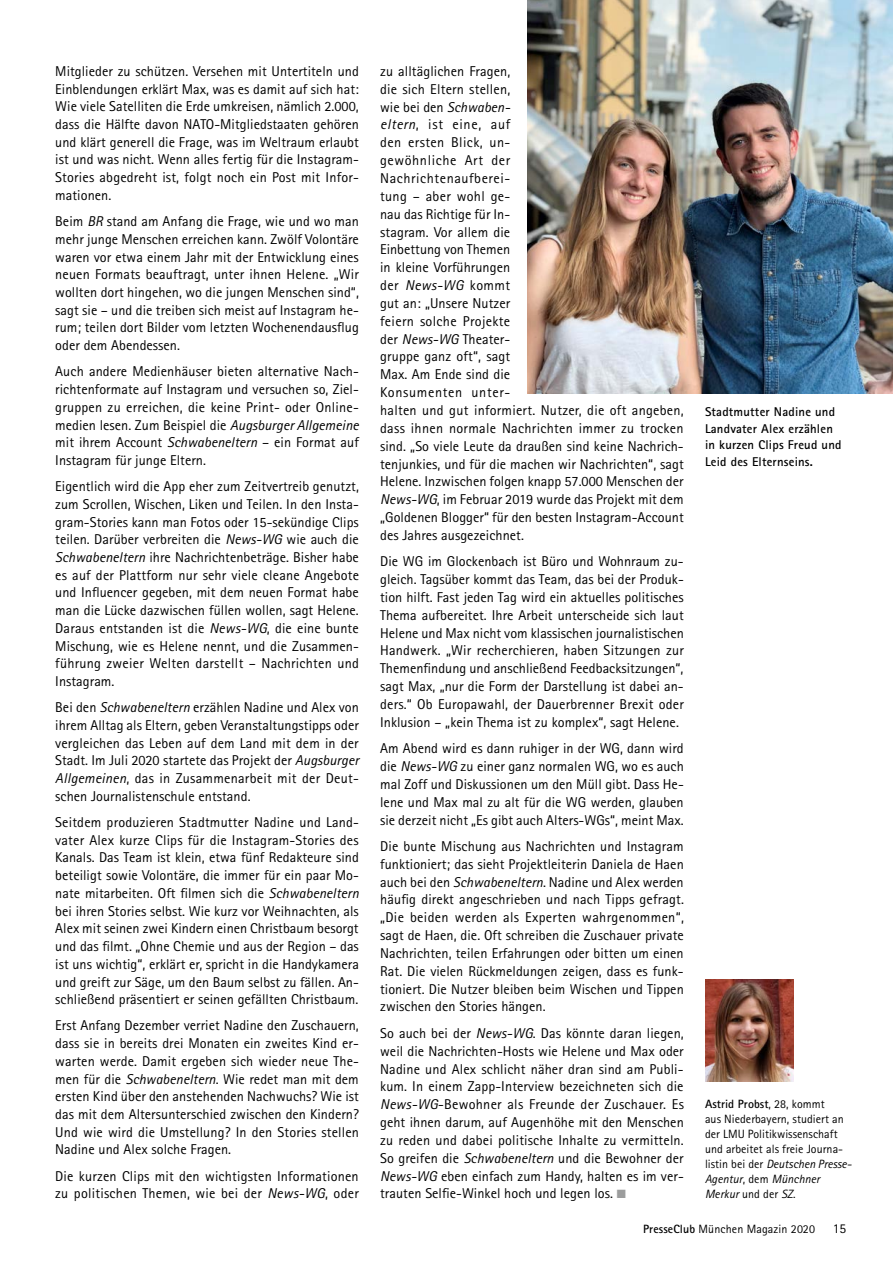
<style>
.page{position:relative;width:893px;height:1263px;background:#fff}
.page>*{position:absolute;margin:0;border:0;box-sizing:border-box;transform-origin:0 0}
.t1{font:14.25px/17.9px "Rotis Sans Serif";letter-spacing:.005em;color:#000;text-align:justify}
.t2{font:13.5px "Rotis Sans Serif";color:#000}
.t3{font:700 12.75px/16.5px "Rotis Sans Serif";letter-spacing:.015em;color:#000}
.t4{font:12px/15px "Rotis Sans Serif";letter-spacing:.005em;color:#000}
.s1{font-style:italic}
.s2{color:#9c9d9d}
.s3{font-weight:700}
</style>
<div class="page">
<img style="left:705px;top:980px;width:88px;height:102px">
<img style="left:527px;top:0;width:366px;height:394px">
<p class="t1" style="left:55px;top:62px;width:305px">Mitglieder zu schützen. Versehen mit Untertiteln und Einblendungen erklärt Max, was es damit auf sich hat:<br>Wie viele Satelliten die Erde umkreisen, nämlich 2.000, dass die Hälfte davon NATO-Mitgliedstaaten gehören und klärt generell die Frage, was im Weltraum erlaubt ist und was nicht. Wenn alles fertig für die Instagram-Stories abgedreht ist, folgt noch ein Post mit Infor&shy;mationen.</p>
<p class="t1" style="left:55px;top:212px;width:305px">Beim <span class="s1">BR</span> stand am Anfang die Frage, wie und wo man mehr junge Menschen erreichen kann. Zwölf Volontäre waren vor etwa einem Jahr mit der Entwicklung eines neuen Formats beauftragt, unter ihnen Helene. „Wir wollten dort hingehen, wo die jungen Menschen sind“, sagt sie – und die treiben sich meist auf Instagram he&shy;rum; teilen dort Bilder vom letzten Wochenendausflug oder dem Abendessen.</p>
<p class="t1" style="left:55px;top:363px;width:305px">Auch andere Medienhäuser bieten alternative Nach&shy;richtenformate auf Instagram und versuchen so, Ziel&shy;gruppen zu erreichen, die keine Print- oder Online&shy;medien lesen. Zum Beispiel die <span class="s1">Augsburger Allgemeine </span>mit ihrem Account <span class="s1">Schwabeneltern</span> – ein Format auf Instagram für junge Eltern.</p>
<p class="t1" style="left:55px;top:477px;width:305px">Eigentlich wird die App eher zum Zeitvertreib genutzt, zum Scrollen, Wischen, Liken und Teilen. In den Insta&shy;gram-Stories kann man Fotos oder 15-sekündige Clips teilen. Darüber verbreiten die <span class="s1">News-WG</span> wie auch die <span class="s1">Schwabeneltern</span> ihre Nachrichtenbeträge. Bisher habe es auf der Plattform nur sehr viele cleane Angebote und Influencer gegeben, mit dem neuen Format habe man die Lücke dazwischen füllen wollen, sagt Helene.<br>Daraus entstanden ist die <span class="s1">News-WG</span>, die eine bunte Mischung, wie es Helene nennt, und die Zusammen&shy;führung zweier Welten darstellt – Nachrichten und Instagram.</p>
<p class="t1" style="left:55px;top:698px;width:305px">Bei den <span class="s1">Schwabeneltern</span> erzählen Nadine und Alex von ihrem Alltag als Eltern, geben Veranstaltungstipps oder vergleichen das Leben auf dem Land mit dem in der Stadt. Im Juli 2020 startete das Projekt der <span class="s1">Augsburger Allgemeinen</span>, das in Zusammenarbeit mit der Deut&shy;schen Journalistenschule entstand.</p>
<p class="t1" style="left:55px;top:813px;width:305px">Seitdem produzieren Stadtmutter Nadine und Land&shy;vater Alex kurze Clips für die Instagram-Stories des Kanals. Das Team ist klein, etwa fünf Redakteure sind beteiligt sowie Volontäre, die immer für ein paar Mo&shy;nate mitarbeiten. Oft filmen sich die <span class="s1">Schwabeneltern </span>bei ihren Stories selbst. Wie kurz vor Weihnachten, als Alex mit seinen zwei Kindern einen Christbaum besorgt und das filmt. „Ohne Chemie und aus der Region – das ist uns wichtig“, erklärt er, spricht in die Handykamera und greift zur Säge, um den Baum selbst zu fällen. An&shy;schließend präsentiert er seinen gefällten Christbaum.</p>
<p class="t1" style="left:55px;top:1017px;width:305px">Erst Anfang Dezember verriet Nadine den Zuschauern, dass sie in bereits drei Monaten ein zweites Kind er&shy;warten werde. Damit ergeben sich wieder neue The&shy;men für die <span class="s1">Schwabeneltern</span>. Wie redet man mit dem ersten Kind über den anstehenden Nachwuchs? Wie ist das mit dem Altersunterschied zwischen den Kindern?<br>Und wie wird die Umstellung? In den Stories stellen Nadine und Alex solche Fragen.</p>
<p class="t1" style="left:55px;top:1167px;width:305px">Die kurzen Clips mit den wichtigsten Informationen zu politischen Themen, wie bei der <span class="s1">News-WG</span>, oder</p>
<p class="t1" style="left:380px;top:62px;width:305px;text-align:left">zu alltäglichen Fragen,<br>die sich Eltern stellen,<br>wie bei den <span class="s1">Schwaben-<br>eltern</span>, ist eine, auf<br>den ersten Blick, un-<br>gewöhnliche Art der<br>Nachrichtenaufberei-<br>tung – aber wohl ge-<br>nau das Richtige für In-<br>stagram. Vor allem die<br>Einbettung von Themen<br>in kleine Vorführungen<br>der <span class="s1">News-WG</span> kommt<br>gut an: „Unsere Nutzer<br>feiern solche Projekte<br>der <span class="s1">News-WG</span> Theater-<br>gruppe ganz oft“, sagt<br>Max. Am Ende sind die<br>Konsumenten unter-<br>halten und gut informiert. Nutzer, die oft angeben, dass ihnen normale Nachrichten immer zu trocken sind. „So viele Leute da draußen sind keine Nachrich&shy;tenjunkies, und für die machen wir Nachrichten“, sagt<br>Helene. Inzwischen folgen knapp 57.000 Menschen der<br><span class="s1">News-WG</span>, im Februar 2019 wurde das Projekt mit dem „Goldenen Blogger“ für den besten Instagram-Account des Jahres ausgezeichnet.</p>
<p class="t1" style="left:380px;top:552px;width:305px">Die WG im Glockenbach ist Büro und Wohnraum zu&shy;gleich. Tagsüber kommt das Team, das bei der Produk&shy;tion hilft. Fast jeden Tag wird ein aktuelles politisches Thema aufbereitet. Ihre Arbeit unterscheide sich laut Helene und Max nicht vom klassischen journalistischen Handwerk. „Wir recherchieren, haben Sitzungen zur Themenfindung und anschließend Feedbacksitzungen“, sagt Max, „nur die Form der Darstellung ist dabei an&shy;ders.“ Ob Europawahl, der Dauerbrenner Brexit oder Inklusion – „kein Thema ist zu komplex“, sagt Helene.</p>
<p class="t1" style="left:380px;top:739px;width:305px">Am Abend wird es dann ruhiger in der WG, dann wird die <span class="s1">News-WG</span> zu einer ganz normalen WG, wo es auch mal Zoff und Diskussionen um den Müll gibt. Dass He&shy;lene und Max mal zu alt für die WG werden, glauben sie derzeit nicht „Es gibt auch Alters-WGs“, meint Max.</p>
<p class="t1" style="left:380px;top:837px;width:305px">Die bunte Mischung aus Nachrichten und Instagram funktioniert; das sieht Projektleiterin Daniela de Haen auch bei den <span class="s1">Schwabeneltern</span>. Nadine und Alex werden häufig direkt angeschrieben und nach Tipps gefragt. „Die beiden werden als Experten wahrgenommen“, sagt de Haen, die. Oft schreiben die Zuschauer private Nachrichten, teilen Erfahrungen oder bitten um einen Rat. Die vielen Rückmeldungen zeigen, dass es funk&shy;tioniert. Die Nutzer bleiben beim Wischen und Tippen zwischen den Stories hängen.</p>
<p class="t1" style="left:380px;top:1024px;width:305px">So auch bei der <span class="s1">News-WG</span>. Das könnte daran liegen, weil die Nachrichten-Hosts wie Helene und Max oder Nadine und Alex schlicht näher dran sind am Publi&shy;kum. In einem Zapp-Interview bezeichneten sich die <span class="s1">News-WG</span>-Bewohner als Freunde der Zuschauer. Es geht ihnen darum, auf Augenhöhe mit den Menschen zu reden und dabei politische Inhalte zu vermitteln.<br>So greifen die <span class="s1">Schwabeneltern</span> und die Bewohner der <span class="s1">News-WG</span> eben einfach zum Handy, halten es im ver&shy;trauten Selfie-Winkel hoch und legen los. <span class="s2">■</span></p>
<p class="t3" style="left:705px;top:403px;width:138px">Stadtmutter Nadine und<br>Landvater Alex erzählen in kurzen Clips Freud und<br>Leid des Elternseins.</p>
<p class="t4" style="left:705px;top:1097px;width:148px"><span class="s3">Astrid Probst</span>, 28, kommt<br>aus Niederbayern, studiert an der LMU Politikwissenschaft und arbeitet als freie Journa&shy;listin bei der <span class="s1">Deutschen Presse-<br>Agentur</span>, dem <span class="s1">Münchner<br>Merkur</span> und der <span class="s1">SZ</span>.</p>
<p class="t4" style="left:643px;top:1221px;width:173px"><span class="s3">PresseClub</span> München Magazin 2020</p>
<p class="t2" style="left:833px;top:1221px;width:15px">15</p>
</div>
